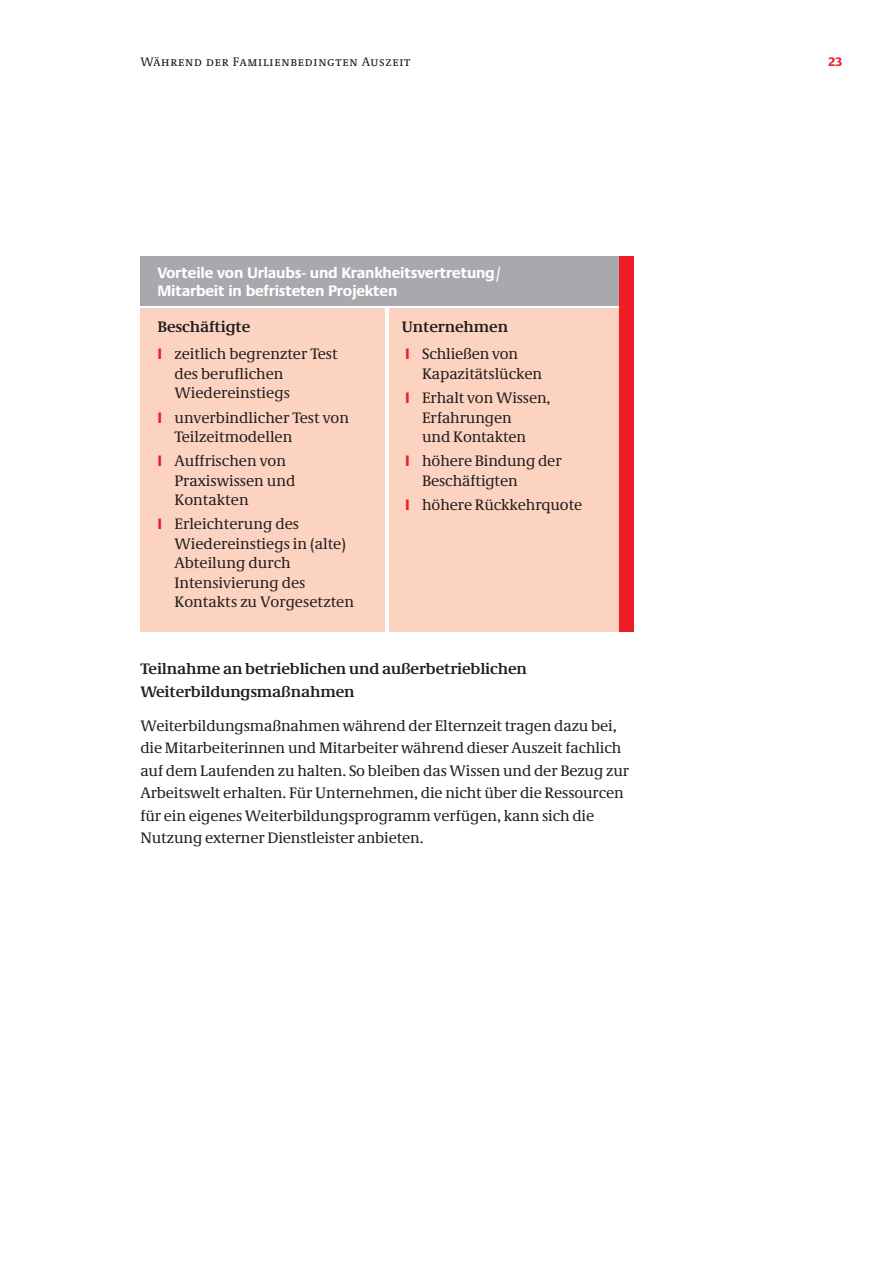
<style>
.page{position:relative;width:893px;height:1263px;background:#fff}
.page>*{position:absolute;margin:0;border:0;box-sizing:border-box;transform-origin:0 0}
.t1{font:15.75px/19.5px "Neue Demos";letter-spacing:-.01em;color:#231f1f}
.t2{font:700 15.75px/22.5px "Neue Demos";letter-spacing:-.01em;color:#231f1f}
.t3{font:700 15.75px/18px "Neue Praxis";letter-spacing:-.015em;color:#fff}
.t4{font:12.75px "Neue Demos SC Os F";letter-spacing:.06em;color:#231f1f}
.t5{font:700 12.75px "Neue Praxis";color:#ee1c24}
.s1{font-family:"Neue Praxis";font-weight:700;color:#ee1c24}
</style>
<div class="page">
<div style="left:140px;top:308px;width:245px;height:324px;background:#fcd3c1"></div>
<div style="left:389px;top:308px;width:245px;height:324px;background:#fcd3c1"></div>
<div style="left:140px;top:257px;width:494px;height:49px;background:#a7a9ac"></div>
<div style="left:619px;top:257px;width:15px;height:375px;background:#ee1c24"></div>
<p class="t4" style="left:140px;top:54px;width:271px">Während der Familienbedingten Auszeit</p>
<p class="t5" style="left:828px;top:54px;width:15px">23</p>
<p class="t3" style="left:157px;top:263px;width:345px">Vorteile von Urlaubs- und Krankheitsvertretung/<br>Mitarbeit in befristeten Projekten</p>
<p class="t2" style="left:157px;top:315px;width:94px">Beschäftigte</p>
<p class="t2" style="left:402px;top:315px;width:108px">Unternehmen</p>
<p class="t1" style="left:174px;top:344px;width:165px;text-indent:-17px"><span class="s1">I</span> zeitlich begrenzter Test des beruflichen<br>Wiedereinstiegs</p>
<p class="t1" style="left:174px;top:407px;width:176px;text-indent:-17px"><span class="s1">I</span> unverbindlicher Test von<br>Teilzeitmodellen</p>
<p class="t1" style="left:174px;top:451px;width:123px;text-indent:-17px"><span class="s1">I</span> Auffrischen von<br>Praxiswissen und<br>Kontakten</p>
<p class="t1" style="left:174px;top:514px;width:181px;text-indent:-17px"><span class="s1">I</span> Erleichterung des<br>Wiedereinstiegs in (alte)<br>Abteilung durch<br>Intensivierung des<br>Kontakts zu Vorgesetzten</p>
<p class="t1" style="left:422px;top:344px;width:121px;text-indent:-17px"><span class="s1">I</span> Schließen von<br>Kapazitätslücken</p>
<p class="t1" style="left:422px;top:388px;width:130px;text-indent:-17px"><span class="s1">I</span> Erhalt von Wissen,<br>Erfahrungen<br>und Kontakten</p>
<p class="t1" style="left:422px;top:451px;width:141px;text-indent:-17px"><span class="s1">I</span> höhere Bindung der<br>Beschäftigten</p>
<p class="t1" style="left:405px;top:495px;width:178px"><span class="s1">I</span> höhere Rückkehrquote</p>
<p class="t2" style="left:140px;top:658px;width:388px">Teilnahme an betrieblichen und außerbetrieblichen<br>Weiterbildungsmaßnahmen</p>
<p class="t1" style="left:140px;top:714px;width:490px;line-height:22.5px">Weiterbildungsmaßnahmen während der Elternzeit tragen dazu bei, die Mitarbeiterinnen und Mitarbeiter während dieser Auszeit fachlich auf dem Laufenden zu halten. So bleiben das Wissen und der Bezug zur Arbeitswelt erhalten. Für Unternehmen, die nicht über die Ressourcen für ein eigenes Weiterbildungsprogramm verfügen, kann sich die Nutzung externer Dienstleister anbieten.</p>
</div>
